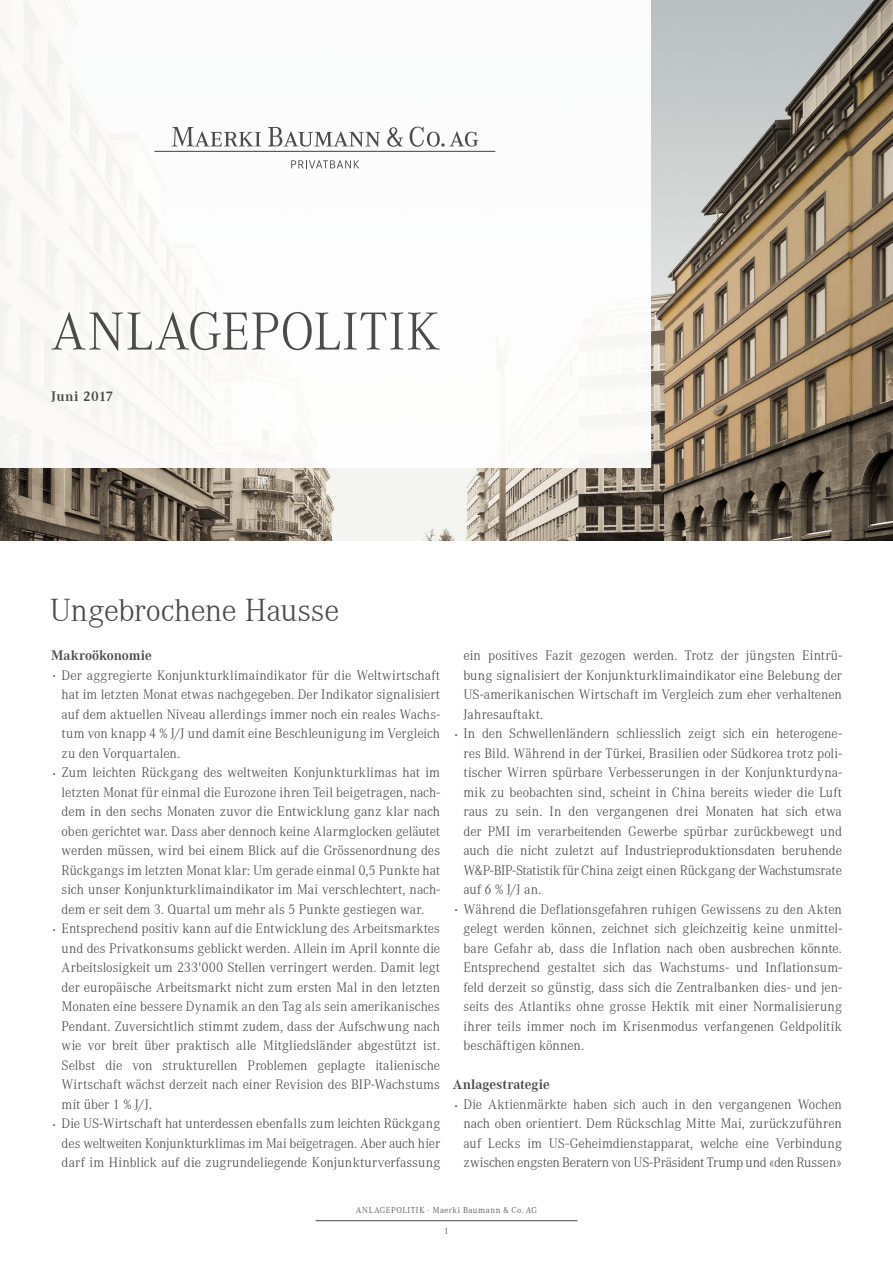
<style>
.page{position:relative;width:893px;height:1263px;background:#fff}
.page>*{position:absolute;margin:0;border:0;box-sizing:border-box;transform-origin:0 0}
.t1{font:300 55.5px "Corporate A";letter-spacing:.015em;color:#4b4b4b}
.t2{font:300 33px "Corporate A";letter-spacing:-.015em;color:#4b4b4b}
.t3{font:300 14.25px "Corporate A";color:#4b4b4b}
.t4{font:300 14.25px "Corporate A";letter-spacing:-.02em;color:#4b4b4b}
.t5{font:700 14.25px "Corporate A";letter-spacing:.005em;color:#4b4b4b}
.t6{font:700 14.25px "Corporate A";letter-spacing:.03em;color:#4b4b4b}
.t7{font:300 9px "Corporate A";letter-spacing:.06em;color:#4b4b4b}
.s1{font-size:19.5px}
</style>
<div class="page">
<img style="left:0;top:0;width:893px;height:540px">
<div style="left:0;top:0;width:651px;height:468px;background:#fff"></div>
<hr style="left:154px;top:151px;width:341px;height:1px;background:#4b4b4b">
<svg style="left:172px;top:127px;width:89px;height:19px"></svg>
<svg style="left:268px;top:127px;width:112px;height:20px"></svg>
<svg style="left:387px;top:127px;width:16px;height:20px"></svg>
<svg style="left:410px;top:127px;width:68px;height:20px"></svg>
<svg style="left:291px;top:160px;width:68px;height:8px"></svg>
<hr style="left:316px;top:1220px;width:261px;height:1px;background:#4b4b4b">
<h1 class="t1" style="left:51px;top:301px;width:391px">ANLAGEPOLITIK</h1>
<p class="t6" style="left:51px;top:388px;width:64px">Juni 2017</p>
<h2 class="t2" style="left:50px;top:592px;width:291px">Ungebrochene Hausse</h2>
<p class="t5" style="left:51px;top:648px;width:102px">Makroökonomie</p>
<p class="t3" style="left:52px;top:667px;width:389px"><span class="s1">·</span> Der aggregierte Konjunkturklimaindikator für die Weltwirtschaft</p>
<p class="t3" style="left:62px;top:687px;width:380px">hat im letzten Monat etwas nachgegeben. Der Indikator signalisiert</p>
<p class="t3" style="left:62px;top:706px;width:380px">auf dem aktuellen Niveau allerdings immer noch ein reales Wachs-</p>
<p class="t3" style="left:62px;top:726px;width:380px">tum von knapp 4 % J/J und damit eine Beschleunigung im Vergleich</p>
<p class="t3" style="left:62px;top:745px;width:120px">zu den Vorquartalen.</p>
<p class="t3" style="left:52px;top:765px;width:389px"><span class="s1">·</span> Zum leichten Rückgang des weltweiten Konjunkturklimas hat im</p>
<p class="t3" style="left:62px;top:784px;width:380px">letzten Monat für einmal die Eurozone ihren Teil beigetragen, nach-</p>
<p class="t3" style="left:62px;top:804px;width:380px">dem in den sechs Monaten zuvor die Entwicklung ganz klar nach</p>
<p class="t3" style="left:62px;top:823px;width:380px">oben gerichtet war. Dass aber dennoch keine Alarmglocken geläutet</p>
<p class="t3" style="left:62px;top:843px;width:380px">werden müssen, wird bei einem Blick auf die Grössenordnung des</p>
<p class="t3" style="left:62px;top:862px;width:380px">Rückgangs im letzten Monat klar: Um gerade einmal 0,5 Punkte hat</p>
<p class="t3" style="left:62px;top:882px;width:380px">sich unser Konjunkturklimaindikator im Mai verschlechtert, nach-</p>
<p class="t3" style="left:62px;top:901px;width:364px">dem er seit dem 3. Quartal um mehr als 5 Punkte gestiegen war.</p>
<p class="t3" style="left:52px;top:921px;width:389px"><span class="s1">·</span> Entsprechend positiv kann auf die Entwicklung des Arbeitsmarktes</p>
<p class="t3" style="left:62px;top:940px;width:380px">und des Privatkonsums geblickt werden. Allein im April konnte die</p>
<p class="t3" style="left:62px;top:960px;width:380px">Arbeitslosigkeit um 233'000 Stellen verringert werden. Damit legt</p>
<p class="t3" style="left:62px;top:979px;width:380px">der europäische Arbeitsmarkt nicht zum ersten Mal in den letzten</p>
<p class="t3" style="left:62px;top:999px;width:380px">Monaten eine bessere Dynamik an den Tag als sein amerikanisches</p>
<p class="t3" style="left:62px;top:1018px;width:380px">Pendant. Zuversichtlich stimmt zudem, dass der Aufschwung nach</p>
<p class="t3" style="left:62px;top:1038px;width:380px">wie vor breit über praktisch alle Mitgliedsländer abgestützt ist.</p>
<p class="t3" style="left:62px;top:1057px;width:380px">Selbst die von strukturellen Problemen geplagte italienische</p>
<p class="t3" style="left:62px;top:1077px;width:380px">Wirtschaft wächst derzeit nach einer Revision des BIP-Wachstums</p>
<p class="t3" style="left:62px;top:1096px;width:92px">mit über 1 % J/J.</p>
<p class="t3" style="left:52px;top:1116px;width:389px"><span class="s1">·</span> Die US-Wirtschaft hat unterdessen ebenfalls zum leichten Rückgang</p>
<p class="t3" style="left:62px;top:1135px;width:380px">des weltweiten Konjunkturklimas im Mai beigetragen. Aber auch hier</p>
<p class="t3" style="left:62px;top:1155px;width:380px">darf im Hinblick auf die zugrundeliegende Konjunkturverfassung</p>
<p class="t3" style="left:463px;top:648px;width:380px">ein positives Fazit gezogen werden. Trotz der jüngsten Eintrü-</p>
<p class="t3" style="left:463px;top:667px;width:380px">bung signalisiert der Konjunkturklimaindikator eine Belebung der</p>
<p class="t3" style="left:463px;top:687px;width:380px">US-amerikanischen Wirtschaft im Vergleich zum eher verhaltenen</p>
<p class="t3" style="left:463px;top:706px;width:81px">Jahresauftakt.</p>
<p class="t3" style="left:454px;top:726px;width:389px"><span class="s1">·</span> In den Schwellenländern schliesslich zeigt sich ein heterogene-</p>
<p class="t3" style="left:463px;top:745px;width:380px">res Bild. Während in der Türkei, Brasilien oder Südkorea trotz poli-</p>
<p class="t3" style="left:463px;top:765px;width:380px">tischer Wirren spürbare Verbesserungen in der Konjunkturdyna-</p>
<p class="t3" style="left:463px;top:784px;width:380px">mik zu beobachten sind, scheint in China bereits wieder die Luft</p>
<p class="t3" style="left:463px;top:804px;width:380px">raus zu sein. In den vergangenen drei Monaten hat sich etwa</p>
<p class="t3" style="left:463px;top:823px;width:380px">der PMI im verarbeitenden Gewerbe spürbar zurückbewegt und</p>
<p class="t3" style="left:463px;top:843px;width:380px">auch die nicht zuletzt auf Industrieproduktionsdaten beruhende</p>
<p class="t3" style="left:463px;top:862px;width:380px">W&amp;P-BIP-Statistik für China zeigt einen Rückgang der Wachstumsrate</p>
<p class="t3" style="left:463px;top:882px;width:79px">auf 6 % J/J an.</p>
<p class="t3" style="left:454px;top:901px;width:389px"><span class="s1">·</span> Während die Deflationsgefahren ruhigen Gewissens zu den Akten</p>
<p class="t3" style="left:463px;top:921px;width:380px">gelegt werden können, zeichnet sich gleichzeitig keine unmittel-</p>
<p class="t3" style="left:463px;top:940px;width:380px">bare Gefahr ab, dass die Inflation nach oben ausbrechen könnte.</p>
<p class="t3" style="left:463px;top:960px;width:380px">Entsprechend gestaltet sich das Wachstums- und Inflationsum-</p>
<p class="t3" style="left:463px;top:979px;width:380px">feld derzeit so günstig, dass sich die Zentralbanken dies- und jen-</p>
<p class="t3" style="left:463px;top:999px;width:380px">seits des Atlantiks ohne grosse Hektik mit einer Normalisierung</p>
<p class="t3" style="left:463px;top:1018px;width:380px">ihrer teils immer noch im Krisenmodus verfangenen Geldpolitik</p>
<p class="t3" style="left:463px;top:1038px;width:122px">beschäftigen können.</p>
<p class="t5" style="left:453px;top:1077px;width:98px">Anlagestrategie</p>
<p class="t3" style="left:454px;top:1096px;width:389px"><span class="s1">·</span> Die Aktienmärkte haben sich auch in den vergangenen Wochen</p>
<p class="t3" style="left:463px;top:1116px;width:380px">nach oben orientiert. Dem Rückschlag Mitte Mai, zurückzuführen</p>
<p class="t3" style="left:463px;top:1135px;width:380px">auf Lecks im US-Geheimdienstapparat, welche eine Verbindung</p>
<p class="t4" style="left:463px;top:1155px;width:380px">zwischen engsten Beratern von US-Präsident Trump und «den Russen»</p>
<p class="t7" style="left:356px;top:1205px;width:183px">ANLAGEPOLITIK · Maerki Baumann &amp; Co. AG</p>
<p class="t7" style="left:444px;top:1226px;width:6px">1</p>
</div>
